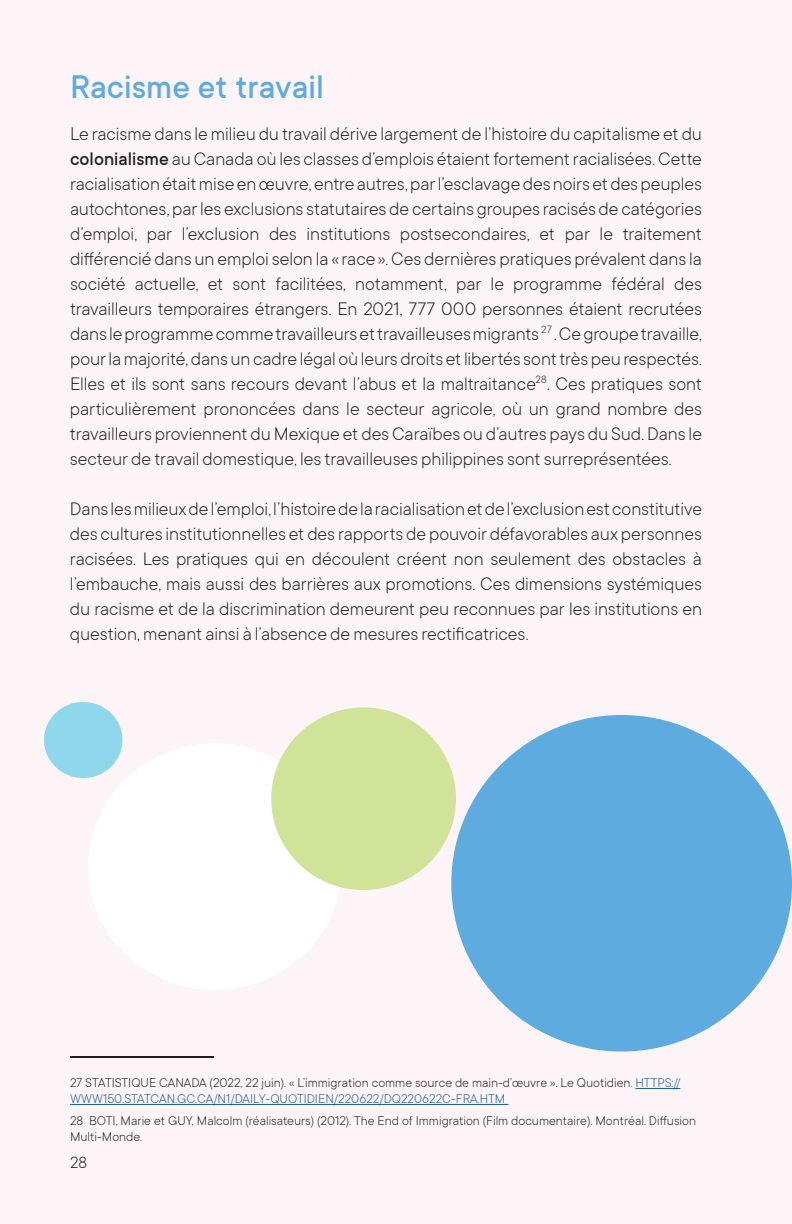
<style>
.page{position:relative;width:792px;height:1224px;background:#fdf4f8}
.page>*{position:absolute;margin:0;border:0;box-sizing:border-box;transform-origin:0 0}
.t1{font:500 36px "TT Commons";color:#5eabdf}
.t2{font:300 20px/25px "TT Commons";letter-spacing:-.005em;color:#231f20;text-align:justify}
.t3{font:300 18px "TT Commons";color:#231f20}
.t4{font:300 14px/16px "TT Commons";color:#231f20}
.s1{font-weight:500}
.s2{color:#175d9e}
</style>
<div class="page">
<hr style="left:635px;top:1088px;width:45px;height:1px;background:#175d9e">
<hr style="left:70px;top:1104px;width:438px;height:1px;background:#175d9e">
<hr style="left:70px;top:1056px;width:144px;height:2px;background:#231f20">
<div style="left:88px;top:743px;width:254px;height:247px;background:#fff;border-radius:50%"></div>
<div style="left:271px;top:707px;width:185px;height:183px;background:#d1e398;border-radius:50%"></div>
<div style="left:451px;top:715px;width:341px;height:337px;background:#5eabdf;border-radius:50%"></div>
<div style="left:44px;top:702px;width:78px;height:76px;background:#8fd7eb;border-radius:50%"></div>
<h1 class="t1" style="left:70px;top:65px;width:255px">Racisme et travail</h1>
<p class="t2" style="left:70px;top:120px;width:634px">Le racisme dans le milieu du travail dérive largement de l’histoire du capitalisme et du <span class="s1">colonialisme</span> au Canada où les classes d’emplois étaient fortement racialisées. Cette racialisation était mise en œuvre, entre autres, par l’esclavage des noirs et des peuples autochtones, par les exclusions statutaires de certains groupes racisés de catégories d’emploi, par l’exclusion des institutions postsecondaires, et par le traitement différencié dans un emploi selon la «race». Ces dernières pratiques prévalent dans la société actuelle, et sont facilitées, notamment, par le programme fédéral des travailleurs temporaires étrangers. En 2021, 777 000 personnes étaient recrutées dans le programme comme travailleurs et travailleuses migrants <sup>27</sup> . Ce groupe travaille, pour la majorité, dans un cadre légal où leurs droits et libertés sont très peu respectés.<br>Elles et ils sont sans recours devant l’abus et la maltraitance<sup>28</sup>. Ces pratiques sont particulièrement prononcées dans le secteur agricole, où un grand nombre des travailleurs proviennent du Mexique et des Caraïbes ou d’autres pays du Sud. Dans le secteur de travail domestique, les travailleuses philippines sont surreprésentées.</p>
<p class="t2" style="left:70px;top:495px;width:634px">Dans les milieux de l’emploi, l’histoire de la racialisation et de l’exclusion est constitutive des cultures institutionnelles et des rapports de pouvoir défavorables aux personnes racisées. Les pratiques qui en découlent créent non seulement des obstacles à l’embauche, mais aussi des barrières aux promotions. Ces dimensions systémiques du racisme et de la discrimination demeurent peu reconnues par les institutions en question, menant ainsi à l’absence de mesures rectificatrices.</p>
<p class="t4" style="left:70px;top:1074px;width:612px">27 STATISTIQUE CANADA (2022, 22 juin). « L’immigration comme source de main-d’œuvre ». Le Quotidien. <span class="s2">HTTPS://<br>WWW150.STATCAN.GC.CA/N1/DAILY-QUOTIDIEN/220622/DQ220622C-FRA.HTM</span></p>
<p class="t4" style="left:70px;top:1112px;width:628px">28 BOTI, Marie et GUY, Malcolm (réalisateurs) (2012). The End of Immigration (Film documentaire). Montréal. Diffusion<br>Multi-Monde.</p>
<p class="t3" style="left:70px;top:1151px;width:19px">28</p>
</div>
